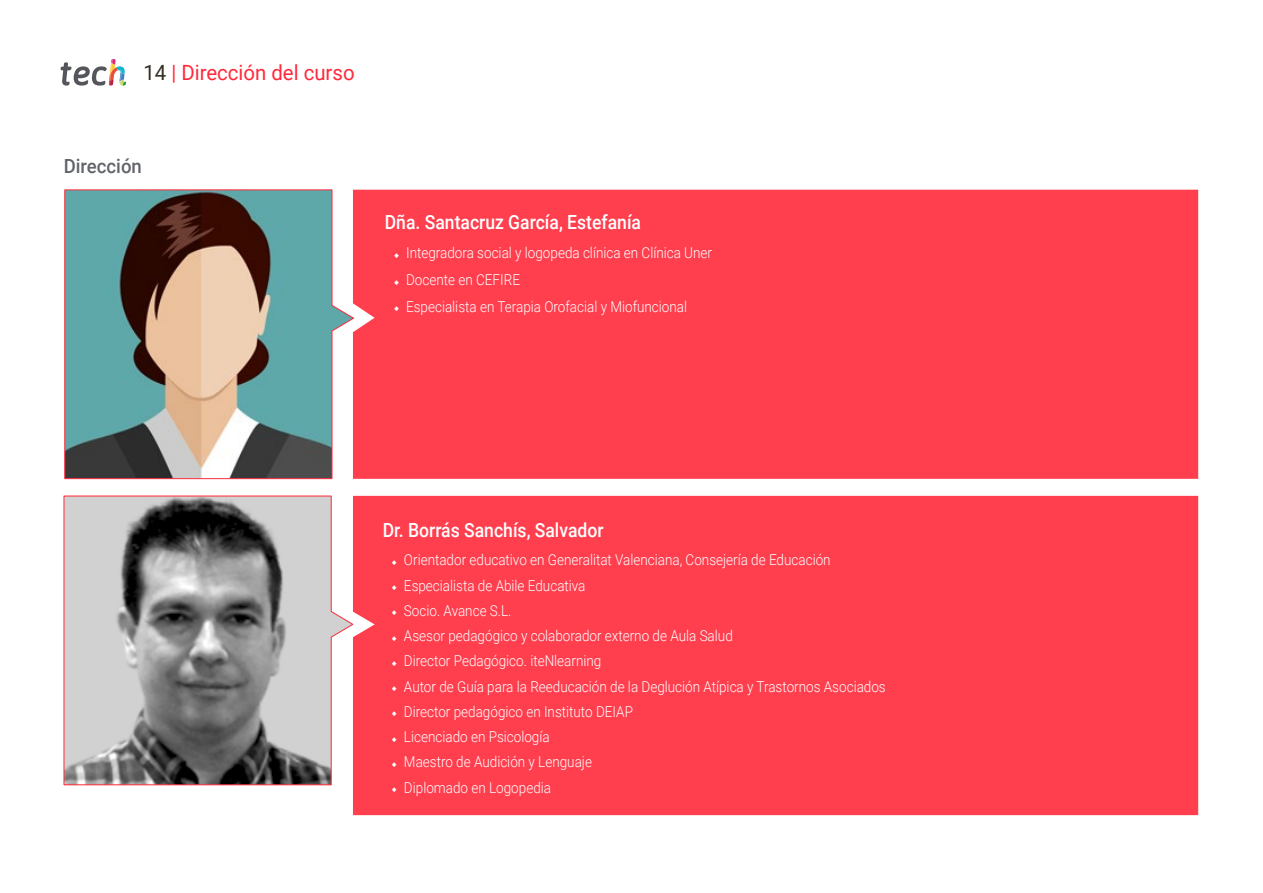
<style>
.page{position:relative;width:1263px;height:893px;background:#fff}
.page>*{position:absolute;margin:0;border:0;box-sizing:border-box;transform-origin:0 0}
.t1{font:21px "Roboto";color:#ff293a}
.t2{font:500 19.5px "Roboto";color:#fff;scale:.9 1}
.t3{font:500 19.5px "Roboto";color:#61646a;scale:.95 1}
.t4{font:300 15px/25.2px "Roboto";color:#fff;scale:.9 1}
.s1{color:#312e20}
</style>
<div class="page">
<div style="left:354px;top:190px;width:844px;height:289px;background:#ff3e4e"></div>
<svg style="left:64px;top:189px;width:290px;height:290px;background:#84948d"></svg>
<div style="left:353px;top:496px;width:845px;height:319px;background:#ff3e4e"></div>
<svg style="left:64px;top:496px;width:289px;height:289px;background:#a09e9e"></svg>
<svg style="left:61px;top:59px;width:65px;height:27px"></svg>
<svg style="left:394px;top:253px;width:5px;height:5px"></svg>
<svg style="left:394px;top:280px;width:5px;height:5px"></svg>
<svg style="left:394px;top:306px;width:5px;height:5px"></svg>
<svg style="left:392px;top:560px;width:5px;height:5px"></svg>
<svg style="left:392px;top:585px;width:5px;height:5px"></svg>
<svg style="left:392px;top:610px;width:5px;height:5px"></svg>
<svg style="left:392px;top:636px;width:5px;height:5px"></svg>
<svg style="left:392px;top:661px;width:5px;height:5px"></svg>
<svg style="left:392px;top:686px;width:5px;height:5px"></svg>
<svg style="left:392px;top:711px;width:5px;height:5px"></svg>
<svg style="left:392px;top:737px;width:5px;height:5px"></svg>
<svg style="left:392px;top:762px;width:5px;height:5px"></svg>
<svg style="left:392px;top:787px;width:5px;height:5px"></svg>
<h1 class="t1" style="left:144px;top:57px;width:213px"><span class="s1">14</span> | Dirección del curso</h1>
<h2 class="t3" style="left:64px;top:152px;width:84px">Dirección</h2>
<h2 class="t2" style="left:385px;top:208px;width:286px">Dña. Santacruz García, Estefanía</h2>
<p class="t4" style="left:406px;top:239px;width:341px;line-height:26.7px">Integradora social y logopeda clínica en Clínica Uner<br>Docente en CEFIRE<br>Especialista en Terapia Orofacial y Miofuncional</p>
<h2 class="t2" style="left:383px;top:517px;width:247px">Dr. Borrás Sanchís, Salvador</h2>
<p class="t4" style="left:404px;top:547px;width:537px">Orientador educativo en Generalitat Valenciana, Consejería de Educación Especialista de Abile Educativa<br>Socio. Avance S.L.<br>Asesor pedagógico y colaborador externo de Aula Salud<br>Director Pedagógico. iteNlearning<br>Autor de Guía para la Reeducación de la Deglución Atípica y Trastornos Asociados Director pedagógico en Instituto DEIAP<br>Licenciado en Psicología<br>Maestro de Audición y Lenguaje<br>Diplomado en Logopedia</p>
</div>
